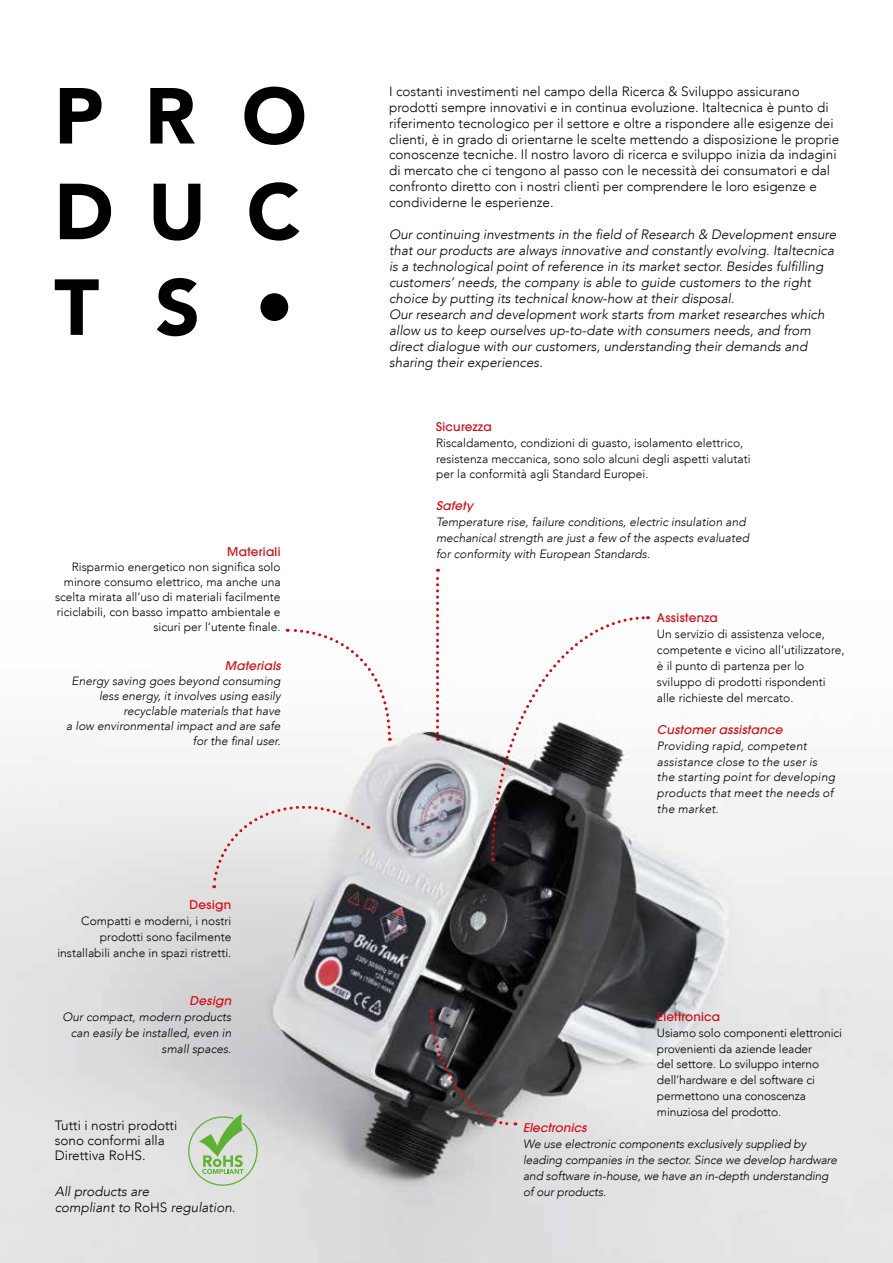
<style>
.page{position:relative;width:893px;height:1263px;background:#fff}
.page>*{position:absolute;margin:0;border:0;box-sizing:border-box;transform-origin:0 0}
.t1{font:italic 300 13.5px/15.9px "Avenir LT";color:#000}
.t2{font:300 13.5px/15.9px "Avenir LT";color:#000}
.t3{font:300 12px/15.9px "Avenir LT";color:#000}
.t4{font:italic 300 12px/15.9px "Avenir LT";color:#000}
.t5{font:italic 500 12px "Avant Garde LT";letter-spacing:.02em;color:#d20a11}
.t6{font:500 12px "Avant Garde LT";letter-spacing:.02em;color:#d20a11}
.s1{font-style:normal}
</style>
<div class="page">
<img style="left:0;top:616px;width:893px;height:647px">
<svg style="left:260px;top:293px;width:28px;height:28px"></svg>
<svg style="left:249px;top:182px;width:50px;height:59px"></svg>
<svg style="left:244px;top:87px;width:60px;height:58px"></svg>
<svg style="left:287px;top:627px;width:105px;height:114px"></svg>
<svg style="left:490px;top:616px;width:158px;height:245px"></svg>
<svg style="left:211px;top:787px;width:158px;height:101px;background:#e5e2e2"></svg>
<svg style="left:428px;top:1010px;width:88px;height:117px;background:#413d3f"></svg>
<svg style="left:436px;top:569px;width:3px;height:172px"></svg>
<svg style="left:188px;top:1114px;width:70px;height:72px;background:#c1d4b7"></svg>
<svg style="left:60px;top:88px;width:42px;height:56px"></svg>
<svg style="left:150px;top:88px;width:45px;height:56px"></svg>
<svg style="left:60px;top:184px;width:51px;height:55px"></svg>
<svg style="left:154px;top:184px;width:46px;height:57px"></svg>
<svg style="left:55px;top:279px;width:44px;height:56px"></svg>
<svg style="left:157px;top:278px;width:40px;height:58px"></svg>
<p class="t6" style="left:227px;top:545px;width:55px">Materiali</p>
<p class="t3" style="left:55px;top:560px;width:227px;line-height:15px;text-align:right">Risparmio energetico non significa solo minore consumo elettrico, ma anche una scelta mirata all’uso di materiali facilmente riciclabili, con basso impatto ambientale e sicuri per l’utente finale.</p>
<p class="t5" style="left:225px;top:659px;width:57px">Materials</p>
<p class="t4" style="left:66px;top:674px;width:216px;line-height:15px;text-align:right">Energy saving goes beyond consuming less energy, it involves using easily recyclable materials that have<br>a low environmental impact and are safe for the final user.</p>
<p class="t2" style="left:389px;top:83px;width:452px">I costanti investimenti nel campo della Ricerca &amp; Sviluppo assicurano prodotti sempre innovativi e in continua evoluzione. Italtecnica è punto di riferimento tecnologico per il settore e oltre a rispondere alle esigenze dei clienti, è in grado di orientarne le scelte mettendo a disposizione le proprie conoscenze tecniche. Il nostro lavoro di ricerca e sviluppo inizia da indagini di mercato che ci tengono al passo con le necessità dei consumatori e dal confronto diretto con i nostri clienti per comprendere le loro esigenze e condividerne le esperienze.</p>
<p class="t1" style="left:389px;top:227px;width:449px">Our continuing investments in the field of Research &amp; Development ensure that our products are always innovative and constantly evolving. Italtecnica is a technological point of reference in its market sector. Besides fulfilling customers’ needs, the company is able to guide customers to the right choice by putting its technical know-how at their disposal.<br>Our research and development work starts from market researches which allow us to keep ourselves up-to-date with consumers needs, and from direct dialogue with our customers, understanding their demands and sharing their experiences.</p>
<p class="t6" style="left:436px;top:419px;width:57px">Sicurezza</p>
<p class="t3" style="left:436px;top:434px;width:316px">Riscaldamento, condizioni di guasto, isolamento elettrico, resistenza meccanica, sono solo alcuni degli aspetti valutati per la conformità agli Standard Europei.</p>
<p class="t5" style="left:436px;top:499px;width:39px">Safety</p>
<p class="t4" style="left:436px;top:514px;width:315px">Temperature rise, failure conditions, electric insulation and mechanical strength are just a few of the aspects evaluated for conformity with European Standards.</p>
<p class="t6" style="left:657px;top:610px;width:62px">Assistenza</p>
<p class="t3" style="left:657px;top:626px;width:189px">Un servizio di assistenza veloce, competente e vicino all’utilizzatore, è il punto di partenza per lo sviluppo di prodotti rispondenti alle richieste del mercato.</p>
<p class="t5" style="left:657px;top:722px;width:127px">Customer assistance</p>
<p class="t4" style="left:657px;top:737px;width:180px">Providing rapid, competent assistance close to the user is the starting point for developing products that meet the needs of the market.</p>
<p class="t6" style="left:190px;top:897px;width:43px">Design</p>
<p class="t3" style="left:57px;top:913px;width:175px;text-align:right">Compatti e moderni, i nostri prodotti sono facilmente installabili anche in spazi ristretti.</p>
<p class="t5" style="left:190px;top:993px;width:43px">Design</p>
<p class="t4" style="left:62px;top:1008px;width:170px;text-align:right">Our compact, modern products can easily be installed, even in small spaces.</p>
<p class="t6" style="left:657px;top:1009px;width:65px">Elettronica</p>
<p class="t3" style="left:657px;top:1024px;width:186px">Usiamo solo componenti elettronici provenienti da aziende leader<br>del settore. Lo sviluppo interno dell’hardware e del software ci permettono una conoscenza minuziosa del prodotto.</p>
<p class="t2" style="left:55px;top:1118px;width:124px;line-height:15px">Tutti i nostri prodotti sono conformi alla<br>Direttiva RoHS.</p>
<p class="t1" style="left:55px;top:1183px;width:182px">All products are<br>compliant to <span class="s1">RoHS</span> regulation.</p>
<p class="t5" style="left:523px;top:1120px;width:65px">Electronics</p>
<p class="t4" style="left:523px;top:1136px;width:316px">We use electronic components exclusively supplied by leading companies in the sector. Since we develop hardware and software in-house, we have an in-depth understanding of our products.</p>
</div>
